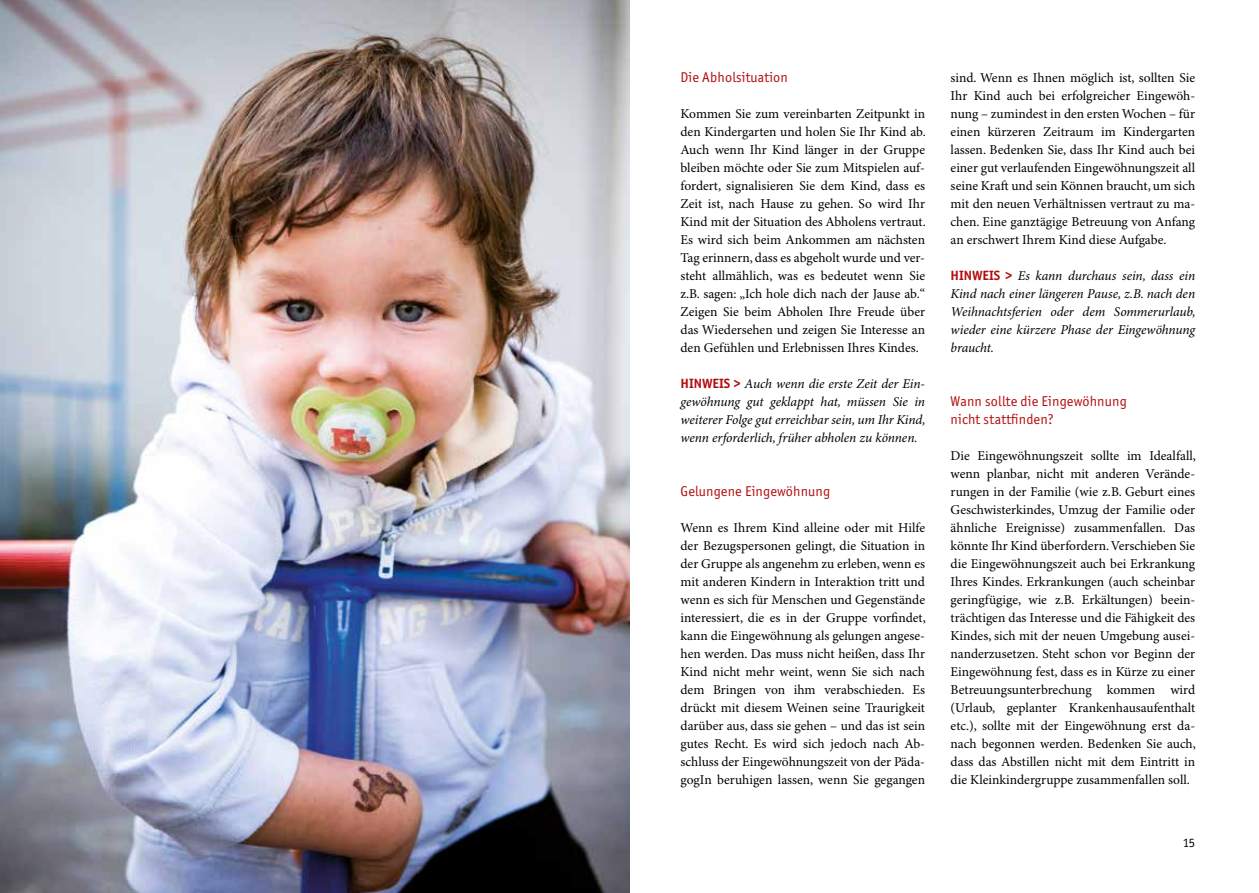
<style>
.page{position:relative;width:1259px;height:893px;background:#fff}
.page>*{position:absolute;margin:0;border:0;box-sizing:border-box;transform-origin:0 0}
.t1{font:14.25px/18px "Officina Sans ITC Std";letter-spacing:.01em;color:#b20e10}
.t2{font:13.5px/18px "Minion Pro";color:#000;text-align:justify}
.t3{font:italic 13.5px/18px "Minion Pro";letter-spacing:-.005em;color:#000;text-align:justify}
.t4{font:12.75px "Officina Sans ITC Std";color:#000}
.s1{font-family:"Officina Sans ITC Std";font-weight:700;font-style:normal;color:#b20e10}
</style>
<div class="page">
<img style="left:0;top:0;width:629px;height:893px">
<p class="t1" style="left:680px;top:68px;width:109px">Die Abholsituation</p>
<p class="t2" style="left:680px;top:105px;width:247px">Kommen Sie zum vereinbarten Zeitpunkt in den Kindergarten und holen Sie Ihr Kind ab.<br>Auch wenn Ihr Kind länger in der Gruppe bleiben möchte oder Sie zum Mitspielen auf&shy;fordert, signalisieren Sie dem Kind, dass es Zeit ist, nach Hause zu gehen. So wird Ihr Kind mit der Situation des Abholens vertraut.<br>Es wird sich beim Ankommen am nächsten Tag erinnern, dass es abgeholt wurde und ver&shy;steht allmählich, was es bedeutet wenn Sie z.B. sagen: „Ich hole dich nach der Jause ab.“ Zeigen Sie beim Abholen Ihre Freude über das Wiedersehen und zeigen Sie Interesse an den Gefühlen und Erlebnissen Ihres Kindes.</p>
<p class="t3" style="left:680px;top:375px;width:247px"><span class="s1">HINWEIS &gt;</span> Auch wenn die erste Zeit der Ein&shy;gewöhnung gut geklappt hat, müssen Sie in weiterer Folge gut erreichbar sein, um Ihr Kind, wenn erforderlich, früher abholen zu können.</p>
<p class="t1" style="left:680px;top:482px;width:151px">Gelungene Eingewöhnung</p>
<p class="t2" style="left:680px;top:519px;width:247px">Wenn es Ihrem Kind alleine oder mit Hilfe der Bezugspersonen gelingt, die Situation in der Gruppe als angenehm zu erleben, wenn es mit anderen Kindern in Interaktion tritt und wenn es sich für Menschen und Gegenstände interessiert, die es in der Gruppe vorfindet, kann die Eingewöhnung als gelungen angese&shy;hen werden. Das muss nicht heißen, dass Ihr Kind nicht mehr weint, wenn Sie sich nach dem Bringen von ihm verabschieden. Es drückt mit diesem Weinen seine Traurigkeit darüber aus, dass sie gehen – und das ist sein gutes Recht. Es wird sich jedoch nach Ab&shy;schluss der Eingewöhnungszeit von der Päda&shy;gogIn beruhigen lassen, wenn Sie gegangen</p>
<p class="t2" style="left:950px;top:69px;width:246px">sind. Wenn es Ihnen möglich ist, sollten Sie Ihr Kind auch bei erfolgreicher Eingewöh&shy;nung – zumindest in den ersten Wochen – für einen kürzeren Zeitraum im Kindergarten lassen. Bedenken Sie, dass Ihr Kind auch bei einer gut verlaufenden Eingewöhnungszeit all seine Kraft und sein Können braucht, um sich mit den neuen Verhältnissen vertraut zu ma&shy;chen. Eine ganztägige Betreuung von Anfang an erschwert Ihrem Kind diese Aufgabe.</p>
<p class="t3" style="left:950px;top:267px;width:247px"><span class="s1">HINWEIS &gt;</span> Es kann durchaus sein, dass ein Kind nach einer längeren Pause, z.B. nach den Weihnachtsferien oder dem Sommerurlaub, wieder eine kürzere Phase der Eingewöhnung braucht.</p>
<p class="t1" style="left:950px;top:392px;width:178px">Wann sollte die Eingewöhnung nicht stattfinden?</p>
<p class="t2" style="left:950px;top:447px;width:247px">Die Eingewöhnungszeit sollte im Idealfall, wenn planbar, nicht mit anderen Verände&shy;rungen in der Familie (wie z.B. Geburt eines Geschwisterkindes, Umzug der Familie oder ähnliche Ereignisse) zusammenfallen. Das könnte Ihr Kind überfordern. Verschieben Sie die Eingewöhnungszeit auch bei Erkrankung Ihres Kindes. Erkrankungen (auch scheinbar geringfügige, wie z.B. Erkältungen) beein&shy;trächtigen das Interesse und die Fähigkeit des Kindes, sich mit der neuen Umgebung ausei&shy;nanderzusetzen. Steht schon vor Beginn der Eingewöhnung fest, dass es in Kürze zu einer Betreuungsunterbrechung kommen wird (Urlaub, geplanter Krankenhausaufenthalt etc.), sollte mit der Eingewöhnung erst da&shy;nach begonnen werden. Bedenken Sie auch, dass das Abstillen nicht mit dem Eintritt in die Kleinkindergruppe zusammenfallen soll.</p>
<p class="t4" style="left:1182px;top:835px;width:14px">15</p>
</div>
